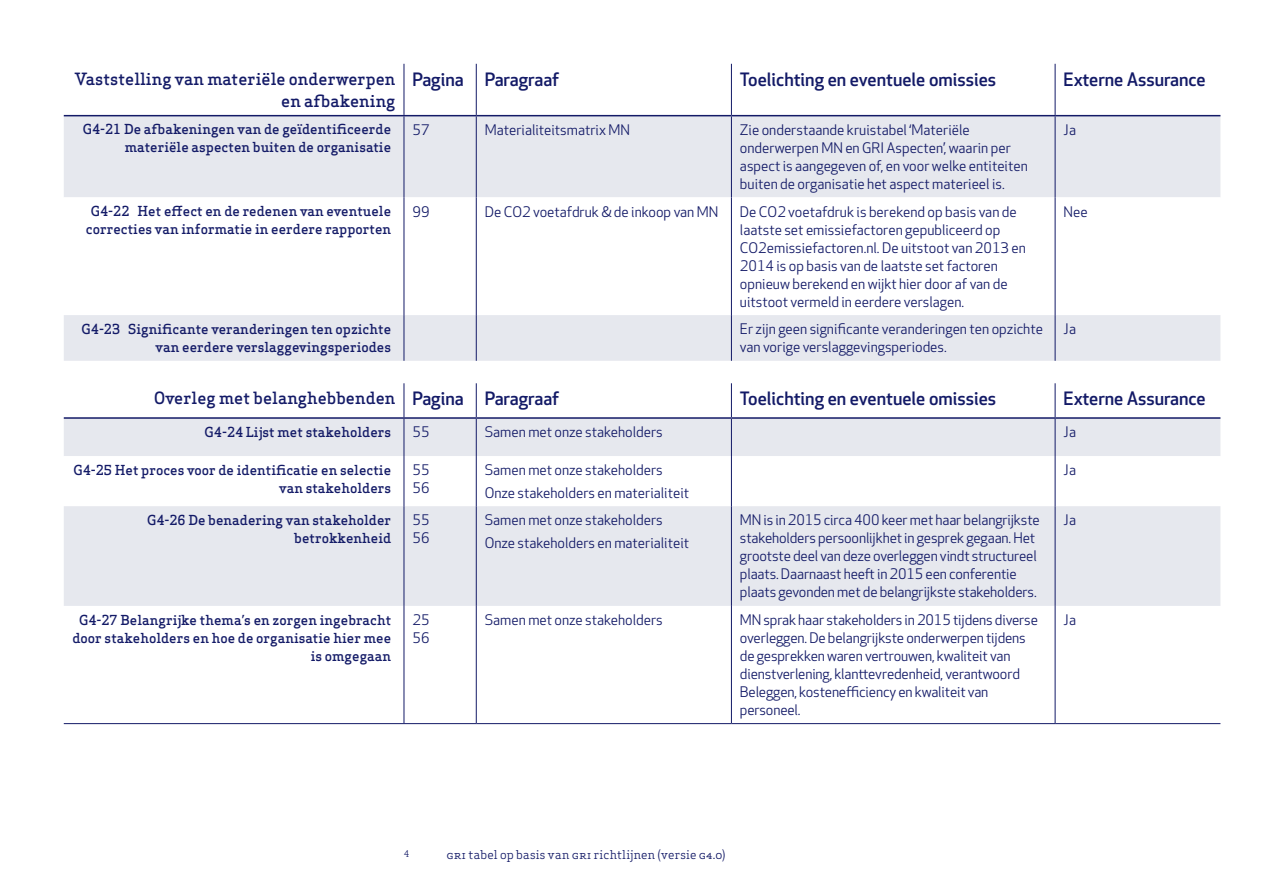
<style>
.page{position:relative;width:1263px;height:893px;background:#fff}
.page>*{position:absolute;margin:0;border:0;box-sizing:border-box;transform-origin:0 0}
.t1{font:500 18px "Apex New";color:#131a67}
.t2{font:500 16.5px/22.5px "Apex Serif";color:#131a67;text-align:right}
.t3{font:14.25px/18px "Apex New";color:#131a67}
.t4{font:500 13.5px/18px "Apex Serif";color:#131a67;text-align:right}
.t5{font:12px "Apex Serif";letter-spacing:.015em;color:#131a67}
.t6{font:9px "Apex Serif";color:#131a67}
.s1{font-family:"Apex New";font-size:18px}
</style>
<div class="page">
<div style="left:64px;top:116px;width:1156px;height:245px;background:#e6e8ee"></div>
<svg style="left:64px;top:197px;width:1156px;height:118px"></svg>
<hr style="left:404px;top:64px;width:1px;height:51px;background:#131a67">
<hr style="left:404px;top:116px;width:1px;height:81px;background:#131a67">
<hr style="left:476px;top:64px;width:1px;height:51px;background:#131a67">
<hr style="left:731px;top:64px;width:1px;height:51px;background:#131a67">
<hr style="left:1055px;top:64px;width:1px;height:51px;background:#131a67">
<hr style="left:476px;top:116px;width:1px;height:81px;background:#131a67">
<hr style="left:731px;top:116px;width:1px;height:81px;background:#131a67">
<hr style="left:1055px;top:116px;width:1px;height:81px;background:#131a67">
<hr style="left:404px;top:197px;width:1px;height:118px;background:#131a67">
<hr style="left:404px;top:315px;width:1px;height:46px;background:#131a67">
<hr style="left:476px;top:197px;width:1px;height:118px;background:#131a67">
<hr style="left:476px;top:315px;width:1px;height:46px;background:#131a67">
<hr style="left:731px;top:197px;width:1px;height:118px;background:#131a67">
<hr style="left:731px;top:315px;width:1px;height:46px;background:#131a67">
<hr style="left:1055px;top:197px;width:1px;height:118px;background:#131a67">
<hr style="left:1055px;top:315px;width:1px;height:46px;background:#131a67">
<hr style="left:64px;top:115px;width:340px;height:1px;background:#131a67">
<hr style="left:404px;top:115px;width:72px;height:1px;background:#131a67">
<hr style="left:476px;top:115px;width:255px;height:1px;background:#131a67">
<hr style="left:731px;top:115px;width:324px;height:1px;background:#131a67">
<hr style="left:1055px;top:115px;width:165px;height:1px;background:#131a67">
<svg style="left:64px;top:419px;width:1156px;height:187px;fill:#e6e8ee"></svg>
<hr style="left:404px;top:383px;width:1px;height:34px;background:#131a67">
<hr style="left:404px;top:419px;width:1px;height:37px;background:#131a67">
<hr style="left:404px;top:456px;width:1px;height:50px;background:#131a67">
<hr style="left:476px;top:383px;width:1px;height:34px;background:#131a67">
<hr style="left:731px;top:383px;width:1px;height:34px;background:#131a67">
<hr style="left:1055px;top:383px;width:1px;height:34px;background:#131a67">
<hr style="left:476px;top:419px;width:1px;height:37px;background:#131a67">
<hr style="left:731px;top:419px;width:1px;height:37px;background:#131a67">
<hr style="left:1055px;top:419px;width:1px;height:37px;background:#131a67">
<hr style="left:476px;top:456px;width:1px;height:50px;background:#131a67">
<hr style="left:731px;top:456px;width:1px;height:50px;background:#131a67">
<hr style="left:1055px;top:456px;width:1px;height:50px;background:#131a67">
<hr style="left:476px;top:506px;width:1px;height:100px;background:#131a67">
<hr style="left:731px;top:506px;width:1px;height:100px;background:#131a67">
<hr style="left:1055px;top:506px;width:1px;height:100px;background:#131a67">
<hr style="left:476px;top:606px;width:1px;height:117px;background:#131a67">
<hr style="left:731px;top:606px;width:1px;height:117px;background:#131a67">
<hr style="left:1055px;top:606px;width:1px;height:117px;background:#131a67">
<hr style="left:404px;top:506px;width:1px;height:100px;background:#131a67">
<hr style="left:404px;top:606px;width:1px;height:117px;background:#131a67">
<hr style="left:64px;top:417px;width:340px;height:2px;background:#131a67">
<hr style="left:404px;top:417px;width:72px;height:2px;background:#131a67">
<hr style="left:476px;top:417px;width:255px;height:2px;background:#131a67">
<hr style="left:731px;top:417px;width:324px;height:2px;background:#131a67">
<hr style="left:1055px;top:417px;width:165px;height:2px;background:#131a67">
<hr style="left:64px;top:723px;width:340px;height:1px;background:#131a67">
<hr style="left:404px;top:723px;width:72px;height:1px;background:#131a67">
<hr style="left:476px;top:723px;width:255px;height:1px;background:#131a67">
<hr style="left:731px;top:723px;width:324px;height:1px;background:#131a67">
<hr style="left:1055px;top:723px;width:165px;height:1px;background:#131a67">
<p class="t2" style="left:75px;top:67px;width:322px">Vaststelling van materiële onderwerpen en afbakening</p>
<p class="t1" style="left:412px;top:67px;width:148px">Pagina Paragraaf</p>
<p class="t1" style="left:740px;top:67px;width:258px">Toelichting en eventuele omissies</p>
<p class="t1" style="left:1063px;top:67px;width:144px">Externe Assurance</p>
<p class="t4" style="left:83px;top:120px;width:310px">G4-21 De afbakeningen van de geïdentificeerde materiële aspecten buiten de organisatie</p>
<p class="t3" style="left:412px;top:121px;width:19px">57</p>
<p class="t3" style="left:485px;top:121px;width:147px">Materialiteitsmatrix MN</p>
<p class="t3" style="left:740px;top:121px;width:289px">Zie onderstaande kruistabel ‘Materiële onderwerpen MN en GRI Aspecten’, waarin per aspect is aangegeven of, en voor welke entiteiten buiten de organisatie het aspect materieel is.</p>
<p class="t3" style="left:1063px;top:121px;width:14px">Ja</p>
<p class="t4" style="left:86px;top:202px;width:307px;text-align:center">G4-22 Het effect en de redenen van eventuele correcties van informatie in eerdere rapporten</p>
<p class="t3" style="left:412px;top:202px;width:19px">99</p>
<p class="t3" style="left:485px;top:202px;width:235px">De CO2 voetafdruk &amp; de inkoop van MN</p>
<p class="t3" style="left:740px;top:202px;width:287px">De CO2 voetafdruk is berekend op basis van de laatste set emissiefactoren gepubliceerd op CO2emissiefactoren.nl. De uitstoot van 2013 en 2014 is op basis van de laatste set factoren opnieuw berekend en wijkt hier door af van de uitstoot vermeld in eerdere verslagen.</p>
<p class="t3" style="left:1063px;top:202px;width:26px">Nee</p>
<p class="t4" style="left:82px;top:320px;width:311px">G4-23 Significante veranderingen ten opzichte van eerdere verslaggevingsperiodes</p>
<p class="t3" style="left:740px;top:320px;width:305px">Er zijn geen significante veranderingen ten opzichte van vorige verslaggevingsperiodes.</p>
<p class="t3" style="left:1063px;top:320px;width:14px">Ja</p>
<p class="t2" style="left:154px;top:387px;width:406px">Overleg met belanghebbenden <span class="s1">Pagina Paragraaf</span></p>
<p class="t1" style="left:740px;top:387px;width:258px">Toelichting en eventuele omissies</p>
<p class="t1" style="left:1063px;top:387px;width:144px">Externe Assurance</p>
<p class="t4" style="left:205px;top:423px;width:188px">G4-24 Lijst met stakeholders</p>
<p class="t3" style="left:412px;top:423px;width:19px">55</p>
<p class="t3" style="left:485px;top:423px;width:179px">Samen met onze stakeholders</p>
<p class="t3" style="left:1063px;top:423px;width:14px">Ja</p>
<p class="t4" style="left:73px;top:461px;width:319px">G4-25 Het proces voor de identificatie en selectie van stakeholders</p>
<p class="t3" style="left:412px;top:461px;width:19px">55<br>56</p>
<p class="t3" style="left:485px;top:459px;width:206px;line-height:22.5px">Samen met onze stakeholders<br>Onze stakeholders en materialiteit</p>
<p class="t3" style="left:1063px;top:461px;width:14px">Ja</p>
<p class="t4" style="left:147px;top:511px;width:246px">G4-26 De benadering van stakeholder betrokkenheid</p>
<p class="t3" style="left:412px;top:511px;width:19px">55<br>56</p>
<p class="t3" style="left:485px;top:509px;width:206px;line-height:22.5px">Samen met onze stakeholders<br>Onze stakeholders en materialiteit</p>
<p class="t3" style="left:740px;top:511px;width:301px">MN is in 2015 circa 400 keer met haar belangrijkste stakeholders persoonlijkhet in gesprek gegaan. Het grootste deel van deze overleggen vindt structureel plaats. Daarnaast heeft in 2015 een conferentie plaats gevonden met de belangrijkste stakeholders.</p>
<p class="t3" style="left:1063px;top:511px;width:14px">Ja</p>
<p class="t4" style="left:72px;top:610px;width:320px">G4-27 Belangrijke thema’s en zorgen ingebracht door stakeholders en hoe de organisatie hier mee is omgegaan</p>
<p class="t3" style="left:412px;top:611px;width:19px">25<br>56</p>
<p class="t3" style="left:485px;top:611px;width:179px">Samen met onze stakeholders</p>
<p class="t3" style="left:740px;top:611px;width:299px">MN sprak haar stakeholders in 2015 tijdens diverse overleggen. De belangrijkste onderwerpen tijdens de gesprekken waren vertrouwen, kwaliteit van dienstverlening, klanttevredenheid, verantwoord Beleggen, kostenefficiency en kwaliteit van personeel.</p>
<p class="t3" style="left:1063px;top:611px;width:14px">Ja</p>
<p class="t6" style="left:404px;top:848px;width:7px">4</p>
<p class="t5" style="left:446px;top:847px;width:281px">gri tabel op basis van gri richtlijnen (versie g4.0)</p>
</div>
